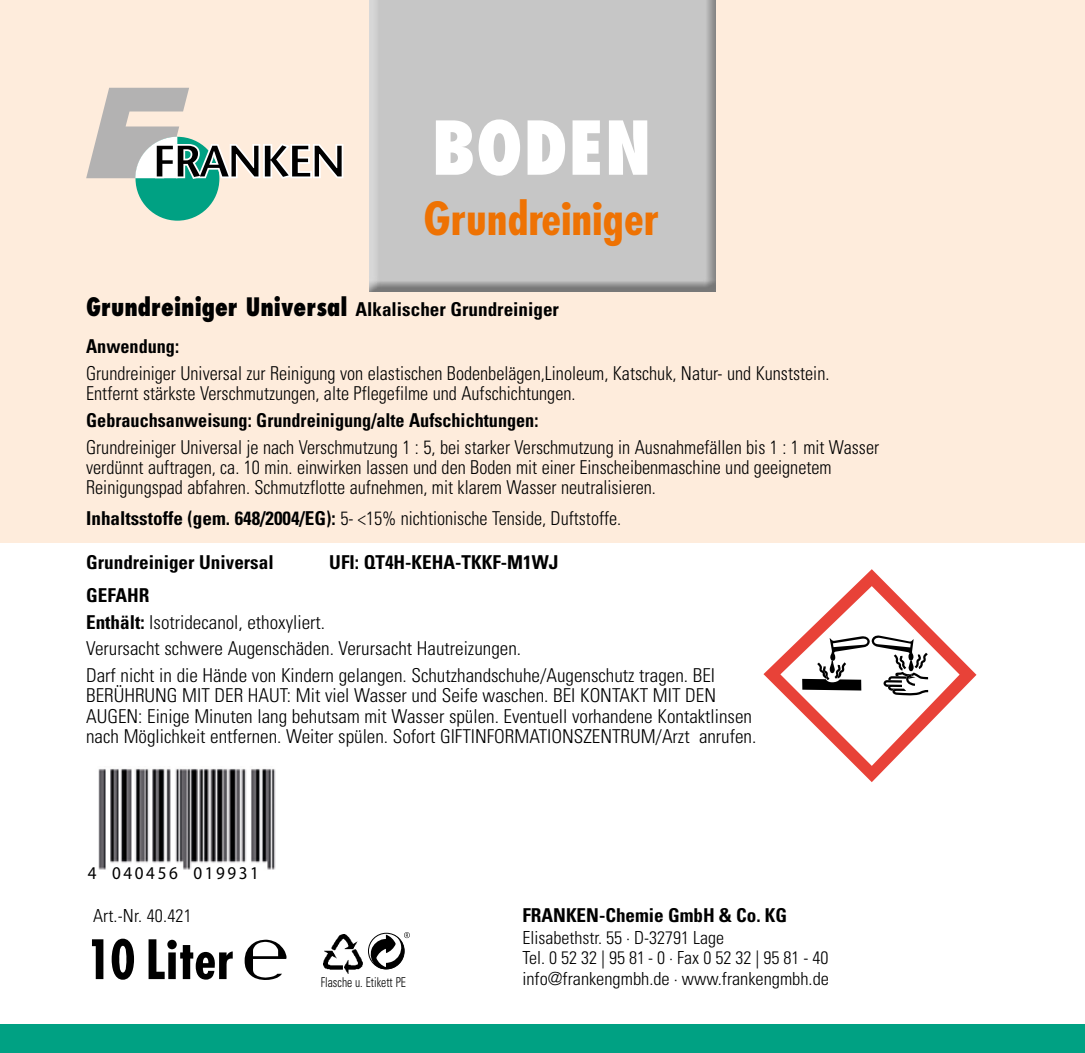
<style>
.page{position:relative;width:1085px;height:1053px;background:#fff}
.page>*{position:absolute;margin:0;border:0;box-sizing:border-box;transform-origin:0 0}
.t1{font:800 condensed 72px "Futura Std";letter-spacing:.005em;color:#fff}
.t2{font:700 condensed 52.88px "Futura Std";letter-spacing:.02em;color:#000}
.t3{font:700 condensed 44.32px "Futura Std";letter-spacing:.01em;color:#ee7203;scale:1.07 1}
.t4{font:300 condensed 19.12px/20.2px "Univers LT Std";color:#000;scale:.95 1}
.t5{font:300 condensed 19.12px/26.6px "Univers LT Std";color:#000}
.t6{font:700 condensed 19.12px/37.6px "Univers LT Std";color:#000}
.t7{font:700 condensed 19.12px "Univers LT Std";color:#000;scale:.95 1}
.t8{font:300 condensed 18px/20.2px "Univers LT Std";color:#000}
.t9{font:18px "Myriad Pro";letter-spacing:.15em;color:#000;scale:.95 1}
.t10{font:300 condensed 13.5px "Univers LT Std";color:#000;scale:.86 1}
.s1{font-family:"Futura Std";font-weight:800;font-size:24.75px}
.s2{font-weight:700}
</style>
<div class="page">
<div style="left:0;top:0;width:1084px;height:542px;background:#feecdc"></div>
<div style="left:366px;top:0;width:354px;height:292px;background:#000;opacity:.4"></div>
<div style="left:0;top:1024px;width:1084px;height:28px;background:#00a183"></div>
<img style="left:323px;top:934px;width:40px;height:39px">
<div style="left:368px;top:932px;width:36px;height:37px;border:1px solid #000;border-radius:50%"></div>
<svg style="left:369px;top:932px;width:41px;height:37px"></svg>
<div style="left:135px;top:137px;width:84px;height:84px;background:#00a183;border-radius:50%"></div>
<svg style="left:86px;top:88px;width:257px;height:91px"></svg>
<svg style="left:763px;top:569px;width:213px;height:213px"></svg>
<svg style="left:244px;top:939px;width:42px;height:40px"></svg>
<img style="left:98px;top:768px;width:178px;height:102px">
<h1 class="t1" style="left:431px;top:103px;width:221px">BODEN</h1>
<h3 class="t3" style="left:424px;top:190px;width:221px">Grundreiniger</h3>
<p class="t6" style="left:86px;top:290px;width:474px"><span class="s1">Grundreiniger Universal</span> Alkalischer Grundreiniger<br>Anwendung:</p>
<p class="t4" style="left:86px;top:363px;width:783px">Grundreiniger Universal zur Reinigung von elastischen Bodenbelägen,Linoleum, Katschuk, Natur- und Kunststein.<br>Entfernt stärkste Verschmutzungen, alte Pflegefilme und Aufschichtungen.</p>
<p class="t7" style="left:86px;top:408px;width:477px">Gebrauchsanweisung: Grundreinigung/alte Aufschichtungen:</p>
<p class="t4" style="left:86px;top:436px;width:836px">Grundreiniger Universal je nach Verschmutzung 1 : 5, bei starker Verschmutzung in Ausnahmefällen bis 1 : 1 mit Wasser verdünnt auftragen, ca. 10 min. einwirken lassen und den Boden mit einer Einscheibenmaschine und geeignetem<br>Reinigungspad abfahren. Schmutzflotte aufnehmen, mit klarem Wasser neutralisieren.</p>
<p class="t4" style="left:86px;top:508px;width:564px"><span class="s2">Inhaltsstoffe (gem. 648/2004/EG):</span> 5- &lt;15% nichtionische Tenside, Duftstoffe.</p>
<p class="t6" style="left:86px;top:543px;width:189px">Grundreiniger Universal</p>
<p class="t6" style="left:329px;top:543px;width:230px">UFI: QT4H-KEHA-TKKF-M1WJ</p>
<p class="t5" style="left:86px;top:582px;width:630px"><span class="s2">GEFAHR<br>Enthält:</span> Isotridecanol, ethoxyliert.<br>Verursacht schwere Augenschäden. Verursacht Hautreizungen.<br>Darf nicht in die Hände von Kindern gelangen. Schutzhandschuhe/Augenschutz tragen. BEI</p>
<p class="t5" style="left:86px;top:685px;width:671px;line-height:20.2px">BERÜHRUNG MIT DER HAUT: Mit viel Wasser und Seife waschen. BEI KONTAKT MIT DEN<br>AUGEN: Einige Minuten lang behutsam mit Wasser spülen. Eventuell vorhandene Kontaktlinsen nach Möglichkeit entfernen. Weiter spülen. Sofort GIFTINFORMATIONSZENTRUM/Arzt anrufen.</p>
<p class="t9" style="left:88px;top:861px;width:182px">4 040456 019931</p>
<p class="t8" style="left:93px;top:905px;width:100px">Art.-Nr. 40.421</p>
<p class="t6" style="left:522px;top:896px;width:266px">FRANKEN-Chemie GmbH &amp; Co. KG</p>
<p class="t8" style="left:522px;top:927px;width:307px">Elisabethstr. 55 · D-32791 Lage<br>Tel. 0 52 32 | 95 81 - 0 · Fax 0 52 32 | 95 81 - 40</p>
<p class="t10" style="left:320px;top:973px;width:101px">Flasche u. Etikett PE</p>
<p class="t8" style="left:522px;top:968px;width:308px">info@frankengmbh.de · www.frankengmbh.de</p>
<h2 class="t2" style="left:86px;top:926px;width:149px">10 Liter</h2>
</div>
